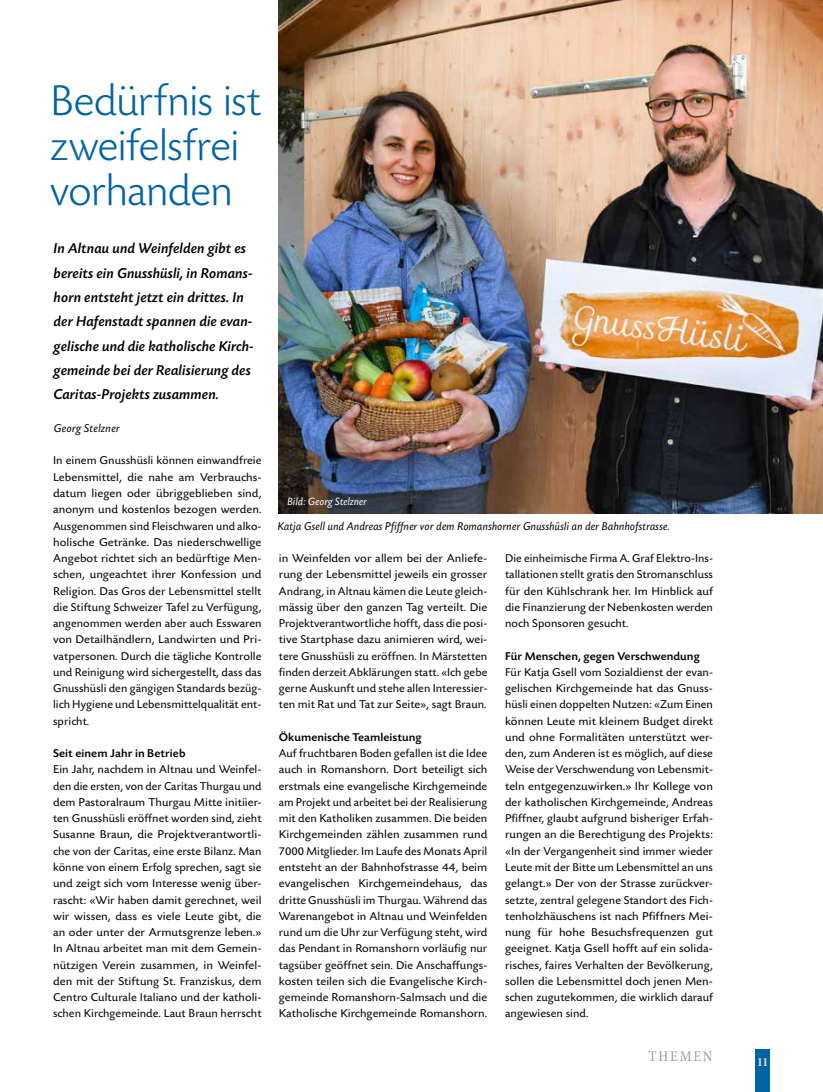
<style>
.page{position:relative;width:823px;height:1092px;background:#fff}
.page>*{position:absolute;margin:0;border:0;box-sizing:border-box;transform-origin:0 0}
.t1{font:300 45px/45px "Today SB";letter-spacing:-.02em;color:#0063a3}
.t2{font:15px/24.4px "Today SB Med Ita";color:#000}
.t3{font:condensed 15px "Minion Pro";letter-spacing:.12em;color:#9d9d9c}
.t4{font:700 condensed 12.5px "Minion Pro";color:#e3e3e3}
.t5{font:11.88px/16.2px "Today SB";letter-spacing:.005em;color:#000;text-align:justify}
.t6{font:11.88px/16.2px "Today SB";letter-spacing:.005em;color:#000;text-align:justify;scale:1.04 1}
.t7{font:11.88px/16.2px "Today SB";letter-spacing:.005em;color:#000;text-align:justify;scale:1.06 1}
.t8{font:italic 11.88px "Today SB";color:#000}
.t9{font:500 11.88px "Today SB";letter-spacing:.005em;color:#000}
.t10{font:italic 11.12px "Today SB";color:#fff}
</style>
<div class="page">
<div style="left:755px;top:1049px;width:14px;height:42px;background:#0063a3"></div>
<img style="left:279px;top:0;width:543px;height:513px">
<h1 class="t1" style="left:50px;top:80px;width:212px">Bedürfnis ist zweifelsfrei vorhanden</h1>
<p class="t2" style="left:53px;top:236px;width:202px">In Altnau und Weinfelden gibt es bereits ein Gnusshüsli, in Romans&shy;horn entsteht jetzt ein drittes. In der Hafenstadt spannen die evan&shy;gelische und die katholische Kirch&shy;gemeinde bei der Realisierung des Caritas-Projekts zusammen.</p>
<p class="t8" style="left:53px;top:422px;width:68px">Georg Stelzner</p>
<p class="t5" style="left:53px;top:453px;width:210px">In einem Gnusshüsli können einwandfreie Lebensmittel, die nahe am Verbrauchs&shy;datum liegen oder übriggeblieben sind, anonym und kostenlos bezogen werden.<br>Ausgenommen sind Fleischwaren und alko&shy;holische Getränke. Das niederschwellige Angebot richtet sich an bedürftige Men&shy;schen, ungeachtet ihrer Konfession und Religion. Das Gros der Lebensmittel stellt die Stiftung Schweizer Tafel zu Verfügung, angenommen werden aber auch Esswaren von Detailhändlern, Landwirten und Pri&shy;vatpersonen. Durch die tägliche Kontrolle und Reinigung wird sichergestellt, dass das Gnusshüsli den gängigen Standards bezüg&shy;lich Hygiene und Lebensmittelqualität ent&shy;spricht.</p>
<p class="t9" style="left:53px;top:747px;width:134px">Seit einem Jahr in Betrieb</p>
<p class="t6" style="left:53px;top:761px;width:202px">Ein Jahr, nachdem in Altnau und Weinfel&shy;den die ersten, von der Caritas Thurgau und dem Pastoralraum Thurgau Mitte initiier&shy;ten Gnusshüsli eröffnet worden sind, zieht Susanne Braun, die Projektverantwortli&shy;che von der Caritas, eine erste Bilanz. Man könne von einem Erfolg sprechen, sagt sie und zeigt sich vom Interesse wenig über&shy;rascht: «Wir haben damit gerechnet, weil wir wissen, dass es viele Leute gibt, die an oder unter der Armutsgrenze leben.» In Altnau arbeitet man mit dem Gemein&shy;nützigen Verein zusammen, in Weinfel&shy;den mit der Stiftung St. Franziskus, dem Centro Culturale Italiano und der katholi&shy;schen Kirchgemeinde. Laut Braun herrscht</p>
<p class="t10" style="left:286px;top:495px;width:81px">Bild: Georg Stelzner</p>
<p class="t8" style="left:277px;top:519px;width:394px">Katja Gsell und Andreas Pfiffner vor dem Romanshorner Gnusshüsli an der Bahnhofstrasse.</p>
<p class="t7" style="left:279px;top:550px;width:198px">in Weinfelden vor allem bei der Anliefe&shy;rung der Lebensmittel jeweils ein grosser Andrang, in Altnau kämen die Leute gleich&shy;mässig über den ganzen Tag verteilt. Die Projektverantwortliche hofft, dass die posi&shy;tive Startphase dazu animieren wird, wei&shy;tere Gnusshüsli zu eröffnen. In Märstetten finden derzeit Abklärungen statt. «Ich gebe gerne Auskunft und stehe allen Interessier&shy;ten mit Rat und Tat zur Seite», sagt Braun.</p>
<p class="t9" style="left:279px;top:730px;width:144px">Ökumenische Teamleistung</p>
<p class="t5" style="left:279px;top:745px;width:210px">Auf fruchtbaren Boden gefallen ist die Idee auch in Romanshorn. Dort beteiligt sich erstmals eine evangelische Kirchgemeinde am Projekt und arbeitet bei der Realisierung mit den Katholiken zusammen. Die beiden Kirchgemeinden zählen zusammen rund 7000 Mitglieder. Im Laufe des Monats April entsteht an der Bahnhofstrasse 44, beim evangelischen Kirchgemeindehaus, das dritte Gnusshüsli im Thurgau. Während das Warenangebot in Altnau und Weinfelden rund um die Uhr zur Verfügung steht, wird das Pendant in Romanshorn vorläufig nur tagsüber geöffnet sein. Die Anschaffungs&shy;kosten teilen sich die Evangelische Kirch&shy;gemeinde Romanshorn-Salmsach und die Katholische Kirchgemeinde Romanshorn.</p>
<p class="t5" style="left:505px;top:550px;width:209px">Die einheimische Firma A. Graf Elektro-Ins&shy;tallationen stellt gratis den Stromanschluss für den Kühlschrank her. Im Hinblick auf die Finanzierung der Nebenkosten werden noch Sponsoren gesucht.</p>
<p class="t9" style="left:505px;top:649px;width:196px">Für Menschen, gegen Verschwendung</p>
<p class="t5" style="left:505px;top:664px;width:209px">Für Katja Gsell vom Sozialdienst der evan&shy;gelischen Kirchgemeinde hat das Gnuss&shy;hüsli einen doppelten Nutzen: «Zum Einen können Leute mit kleinem Budget direkt und ohne Formalitäten unterstützt wer&shy;den, zum Anderen ist es möglich, auf diese Weise der Verschwendung von Lebensmit&shy;teln entgegenzuwirken.» Ihr Kollege von der katholischen Kirchgemeinde, Andreas Pfiffner, glaubt aufgrund bisheriger Erfah&shy;rungen an die Berechtigung des Projekts: «In der Vergangenheit sind immer wieder Leute mit der Bitte um Lebensmittel an uns gelangt.» Der von der Strasse zurückver&shy;setzte, zentral gelegene Standort des Fich&shy;tenholzhäuschens ist nach Pfiffners Mei&shy;nung für hohe Besuchsfrequenzen gut geeignet. Katja Gsell hofft auf ein solida&shy;risches, faires Verhalten der Bevölkerung, sollen die Lebensmittel doch jenen Men&shy;schen zugutekommen, die wirklich darauf angewiesen sind.</p>
<p class="t3" style="left:648px;top:1045px;width:66px">THEMEN</p>
<p class="t4" style="left:756px;top:1053px;width:13px">11</p>
</div>
